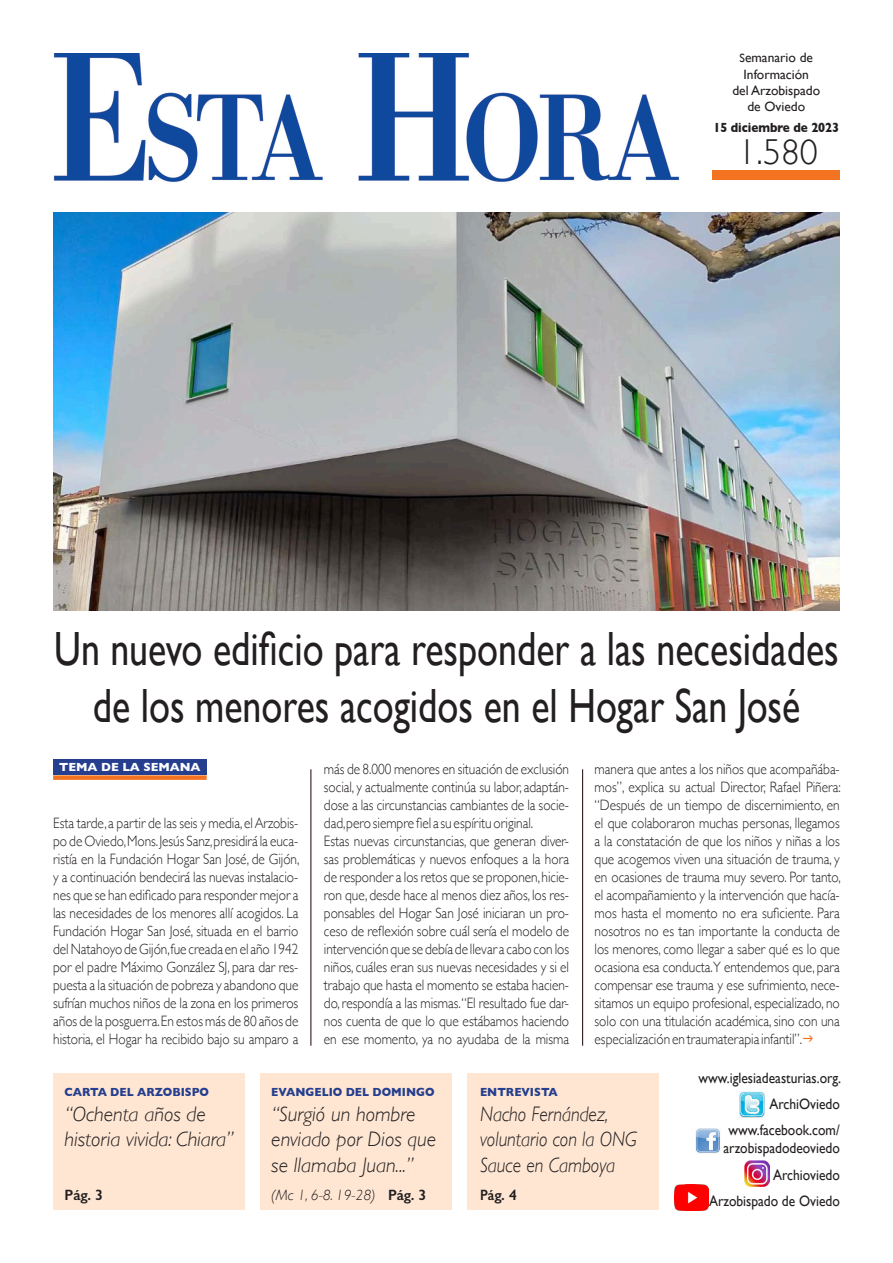
<style>
.page{position:relative;width:893px;height:1263px;background:#fff}
.page>*{position:absolute;margin:0;border:0;box-sizing:border-box;transform-origin:0 0}
.t1{font:48px/57.6px "Gill Sans";color:#231f20;text-align:center;scale:.79 1}
.t2{font:300 36px "Gill Sans";color:#231f20}
.Opinión_titulo_3_col{font:italic 300 21px/25.2px "Gill Sans";color:#231f20}
.Opinión_titulo_3_col-2{font:italic 300 21px/25.2px "Gill Sans";color:#231f20;scale:.9 1}
.Texto_general{font:300 15px/18px "Gill Sans";color:#231f20;text-align:justify;scale:.89 1}
.t3{font:15px "Gill Sans";color:#231f20;scale:.9 1}
.Opinión_titulo_3_col-3{font:italic 300 15px "Gill Sans";color:#231f20}
.Opinión_titulo_3_col-4{font:600 15px "Gill Sans";color:#231f20}
.Opinión_titulo_3_col-5{font:600 15px "Gill Sans";color:#231f20;scale:.9 1}
.t4{font:13.5px "Gill Sans";color:#231f20}
.t5{font:700 13.5px "Gill Sans";color:#231f20;scale:.87 1}
.t6{font:700 12px "Gill Sans";color:#253f8e;scale:.93 1}
.t7{font:700 12px "Gill Sans";color:#fff}
.s1{font-size:12px}
.s2{font-weight:600;font-style:normal}
</style>
<div class="page">
<img style="left:53px;top:53px;width:627px;height:129px">
<div style="left:53px;top:1073px;width:191px;height:137px;background:#fee6d3"></div>
<img style="left:695px;top:1128px;width:26px;height:25px">
<img style="left:739px;top:1091px;width:26px;height:26px">
<img style="left:744px;top:1160px;width:26px;height:26px">
<img style="left:674px;top:1185px;width:34px;height:25px">
<div style="left:713px;top:170px;width:127px;height:10px;background:#f47321"></div>
<div style="left:260px;top:1073px;width:192px;height:137px;background:#fee6d3"></div>
<div style="left:467px;top:1073px;width:192px;height:137px;background:#fee6d3"></div>
<div style="left:53px;top:759px;width:154px;height:16px;background:#253f8e"></div>
<div style="left:53px;top:775px;width:154px;height:5px;background:#f47321"></div>
<img style="left:53px;top:212px;width:787px;height:398px">
<hr style="left:311px;top:769px;width:1px;height:277px;background:#1b0000">
<hr style="left:582px;top:769px;width:1px;height:277px;background:#1b0000">
<p class="t4" style="left:740px;top:50px;width:75px"><span class="s1">S</span>emanario de</p>
<p class="t4" style="left:744px;top:66px;width:67px">Información</p>
<p class="t4" style="left:732px;top:82px;width:89px">del Arzobispado</p>
<p class="t4" style="left:747px;top:99px;width:59px">de Oviedo</p>
<p class="t5" style="left:713px;top:116px;width:146px">15 diciembre de 2023</p>
<p class="t2" style="left:738px;top:124px;width:81px">1.580</p>
<p class="t1" style="left:54px;top:619px;width:995px">Un nuevo edificio para responder a las necesidades de los menores acogidos en el Hogar San José</p>
<p class="t7" style="left:59px;top:757px;width:143px">TEMA DE LA SEMANA</p>
<p class="Texto_general" style="left:324px;top:759px;width:277px">más de 8.000 menores en situación de exclusión social, y actualmente continúa su labor, adaptán&shy;dose a las circunstancias cambiantes de la socie&shy;dad,pero siempre fiel a su espíritu original.</p>
<p class="Texto_general" style="left:324px;top:831px;width:277px">Estas nuevas circunstancias, que generan diver&shy;sas problemáticas y nuevos enfoques a la hora de responder a los retos que se proponen, hicie&shy;ron que, desde hace al menos diez años, los res&shy;ponsables del Hogar San José iniciaran un pro&shy;ceso de reflexión sobre cuál sería el modelo de intervención que se debía de llevar a cabo con los niños, cuáles eran sus nuevas necesidades y si el trabajo que hasta el momento se estaba hacien&shy;do, respondía a las mismas.“El resultado fue dar&shy;nos cuenta de que lo que estábamos haciendo en ese momento, ya no ayudaba de la misma</p>
<p class="Texto_general" style="left:53px;top:813px;width:278px">Esta tarde, a partir de las seis y media, el Arzobis&shy;po de Oviedo, Mons. Jesús Sanz, presidirá la euca&shy;ristía en la Fundación Hogar San José, de Gijón, y a continuación bendecirá las nuevas instalacio&shy;nes que se han edificado para responder mejor a las necesidades de los menores allí acogidos. La Fundación Hogar San José, situada en el barrio del Natahoyo de Gijón,fue creada en el año 1942 por el padre Máximo González SJ, para dar res&shy;puesta a la situación de pobreza y abandono que sufrían muchos niños de la zona en los primeros años de la posguerra. En estos más de 80 años de historia, el Hogar ha recibido bajo su amparo a</p>
<p class="Texto_general" style="left:595px;top:759px;width:278px">manera que antes a los niños que acompañába&shy;mos”, explica su actual Director, Rafael Piñera: “Después de un tiempo de discernimiento, en el que colaboraron muchas personas, llegamos a la constatación de que los niños y niñas a los que acogemos viven una situación de trauma, y en ocasiones de trauma muy severo. Por tanto, el acompañamiento y la intervención que hacía&shy;mos hasta el momento no era suficiente. Para nosotros no es tan importante la conducta de los menores, como llegar a saber qué es lo que ocasiona esa conducta.Y entendemos que, para compensar ese trauma y ese sufrimiento, nece&shy;sitamos un equipo profesional, especializado, no solo con una titulación académica, sino con una especialización en traumaterapia infantil”.</p>
<p class="t6" style="left:65px;top:1082px;width:157px">CARTA DEL ARZOBISPO</p>
<p class="Opinión_titulo_3_col" style="left:65px;top:1101px;width:171px">“Ochenta años de historia vivida: Chiara”</p>
<p class="Opinión_titulo_3_col-4" style="left:65px;top:1186px;width:40px">Pág. 3</p>
<p class="t6" style="left:271px;top:1082px;width:177px">EVANGELIO DEL DOMINGO</p>
<p class="Opinión_titulo_3_col" style="left:271px;top:1101px;width:166px">“Surgió un hombre enviado por Dios que se llamaba Juan...”</p>
<p class="Opinión_titulo_3_col-3" style="left:271px;top:1186px;width:157px">(Mc 1, 6-8. 19-28) <span class="s2">Pág. 3</span></p>
<p class="t6" style="left:480px;top:1082px;width:85px">ENTREVISTA</p>
<p class="Opinión_titulo_3_col-2" style="left:480px;top:1101px;width:176px">Nacho Fernández, voluntario con la ONG<br>Sauce en Camboya</p>
<p class="Opinión_titulo_3_col-5" style="left:480px;top:1186px;width:43px">Pág. 4</p>
<p class="t3" style="left:698px;top:1069px;width:160px">www.iglesiadeasturias.org.</p>
<p class="t3" style="left:769px;top:1095px;width:80px">ArchiOviedo</p>
<p class="t3" style="left:728px;top:1121px;width:125px">www.facebook.com/</p>
<p class="t3" style="left:723px;top:1139px;width:131px">arzobispadodeoviedo</p>
<p class="t3" style="left:773px;top:1165px;width:76px">Archioviedo</p>
<p class="t3" style="left:709px;top:1192px;width:147px">Arzobispado de Oviedo</p>
</div>
